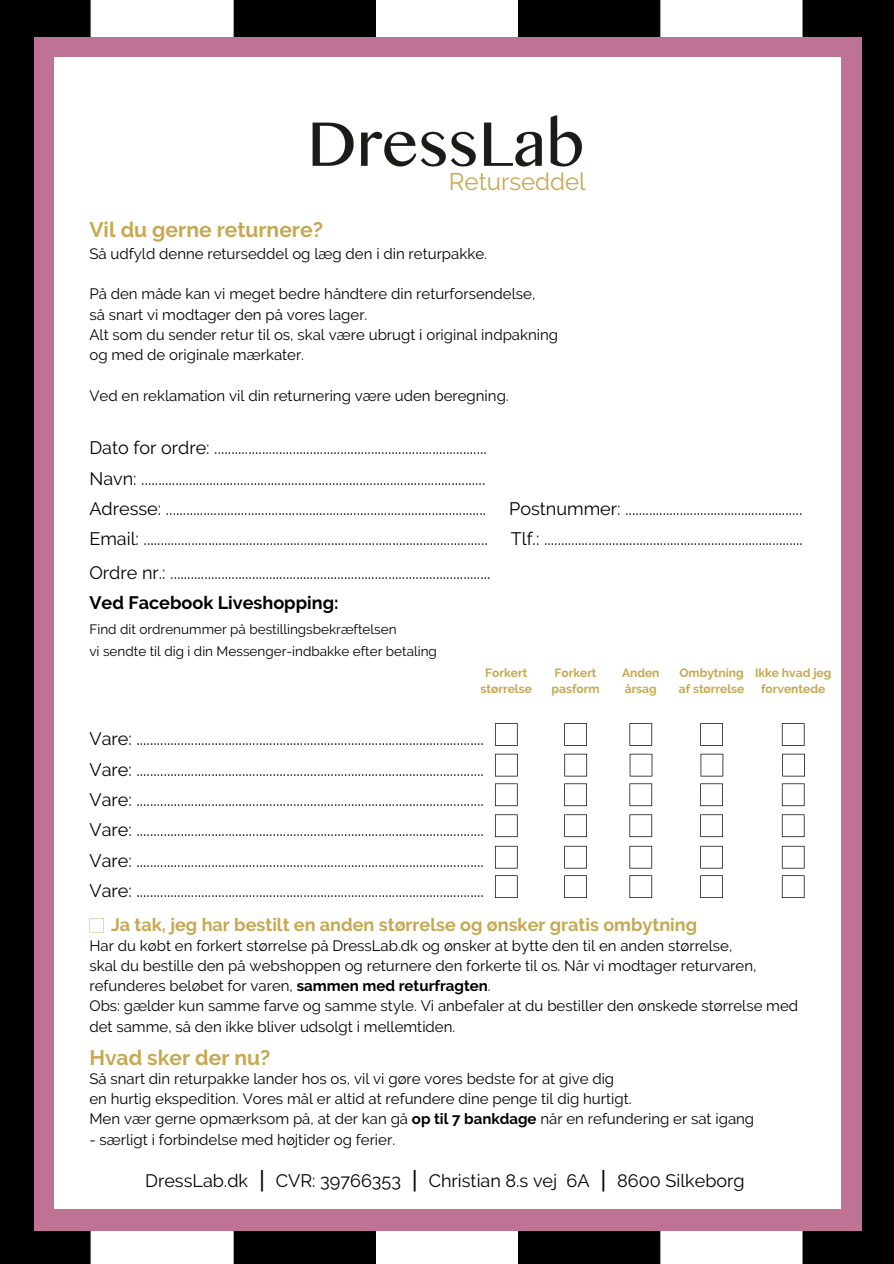
<style>
.page{position:relative;width:894px;height:1264px;background:#fff}
.page>*{position:absolute;margin:0;border:0;box-sizing:border-box;transform-origin:0 0}
.t1{font:24px "Raleway";color:#c5a851}
.t2{font:700 21px "Raleway";color:#c5a851}
.t3{font:18px "Raleway";color:#000}
.t4{font:700 18px "Raleway";color:#c5a851}
.t5{font:700 18px "Raleway";color:#000}
.t6{font:15px/20.2px "Raleway";color:#000}
.t7{font:13.5px "Raleway";color:#000}
.t8{font:700 12px "Raleway";color:#c5a851}
.s1{font-weight:700}
.s2{font-family:"DejaVu Sans"}
</style>
<div class="page">
<img style="left:0;top:0;width:375px;height:1263px">
<img style="left:518px;top:0;width:375px;height:1263px">
<div style="left:34px;top:37px;width:827px;height:1193px;background:#be7394"></div>
<div style="left:55px;top:58px;width:786px;height:1150px;background:#fff"></div>
<img style="left:312px;top:115px;width:270px;height:52px">
<svg style="left:495px;top:723px;width:22px;height:23px"></svg>
<svg style="left:564px;top:723px;width:22px;height:23px"></svg>
<svg style="left:629px;top:723px;width:23px;height:23px"></svg>
<svg style="left:700px;top:723px;width:22px;height:23px"></svg>
<svg style="left:781px;top:723px;width:23px;height:23px"></svg>
<svg style="left:495px;top:753px;width:22px;height:23px"></svg>
<svg style="left:564px;top:753px;width:23px;height:23px"></svg>
<svg style="left:629px;top:753px;width:23px;height:23px"></svg>
<svg style="left:700px;top:753px;width:23px;height:23px"></svg>
<svg style="left:782px;top:753px;width:22px;height:23px"></svg>
<svg style="left:495px;top:783px;width:22px;height:23px"></svg>
<svg style="left:564px;top:783px;width:22px;height:23px"></svg>
<svg style="left:629px;top:783px;width:23px;height:23px"></svg>
<svg style="left:700px;top:783px;width:22px;height:23px"></svg>
<svg style="left:781px;top:783px;width:23px;height:23px"></svg>
<svg style="left:495px;top:814px;width:22px;height:23px"></svg>
<svg style="left:564px;top:814px;width:22px;height:23px"></svg>
<svg style="left:629px;top:814px;width:23px;height:23px"></svg>
<svg style="left:700px;top:814px;width:22px;height:23px"></svg>
<svg style="left:781px;top:814px;width:23px;height:23px"></svg>
<svg style="left:495px;top:845px;width:22px;height:23px"></svg>
<svg style="left:564px;top:845px;width:22px;height:23px"></svg>
<svg style="left:629px;top:845px;width:23px;height:23px"></svg>
<svg style="left:700px;top:845px;width:22px;height:23px"></svg>
<svg style="left:781px;top:845px;width:23px;height:23px"></svg>
<svg style="left:495px;top:875px;width:22px;height:23px"></svg>
<svg style="left:564px;top:875px;width:22px;height:23px"></svg>
<svg style="left:629px;top:875px;width:23px;height:23px"></svg>
<svg style="left:700px;top:875px;width:22px;height:23px"></svg>
<svg style="left:781px;top:875px;width:23px;height:23px"></svg>
<svg style="left:89px;top:918px;width:15px;height:14px"></svg>
<p class="t1" style="left:449px;top:167px;width:138px">Returseddel</p>
<p class="t2" style="left:89px;top:217px;width:235px">Vil du gerne returnere?</p>
<p class="t6" style="left:89px;top:243px;width:399px">Så udfyld denne returseddel og læg den i din returpakke.</p>
<p class="t6" style="left:89px;top:284px;width:447px">På den måde kan vi meget bedre håndtere din returforsendelse,</p>
<p class="t6" style="left:89px;top:304px;width:279px">så snart vi modtager den på vores lager.</p>
<p class="t6" style="left:89px;top:324px;width:470px">Alt som du sender retur til os, skal være ubrugt i original indpakning</p>
<p class="t6" style="left:89px;top:345px;width:216px">og med de originale mærkater.</p>
<p class="t6" style="left:89px;top:385px;width:421px">Ved en reklamation vil din returnering være uden beregning.</p>
<p class="t3" style="left:89px;top:437px;width:399px">Dato for ordre: ................................................................................</p>
<p class="t3" style="left:89px;top:467px;width:397px">Navn: .....................................................................................................</p>
<p class="t3" style="left:89px;top:498px;width:398px">Adresse: ..............................................................................................</p>
<p class="t3" style="left:509px;top:498px;width:294px">Postnummer: ....................................................</p>
<p class="t3" style="left:89px;top:528px;width:400px">Email: .....................................................................................................</p>
<p class="t3" style="left:510px;top:528px;width:293px">Tlf.: ............................................................................</p>
<p class="t3" style="left:89px;top:561px;width:402px">Ordre nr.: ..............................................................................................</p>
<p class="t5" style="left:89px;top:592px;width:250px">Ved Facebook Liveshopping:</p>
<p class="t7" style="left:89px;top:621px;width:308px">Find dit ordrenummer på bestillingsbekræftelsen</p>
<p class="t7" style="left:89px;top:643px;width:349px">vi sendte til dig i din Messenger-indbakke efter betaling</p>
<p class="t8" style="left:485px;top:665px;width:43px">Forkert</p>
<p class="t8" style="left:480px;top:681px;width:53px">størrelse</p>
<p class="t3" style="left:89px;top:728px;width:396px">Vare: ......................................................................................................</p>
<p class="t3" style="left:89px;top:758px;width:396px">Vare: ......................................................................................................</p>
<p class="t3" style="left:89px;top:789px;width:396px">Vare: ......................................................................................................</p>
<p class="t3" style="left:89px;top:819px;width:396px">Vare: ......................................................................................................</p>
<p class="t3" style="left:89px;top:850px;width:396px">Vare: ......................................................................................................</p>
<p class="t3" style="left:89px;top:880px;width:396px">Vare: ......................................................................................................</p>
<p class="t8" style="left:554px;top:665px;width:43px">Forkert</p>
<p class="t8" style="left:551px;top:681px;width:50px">pasform</p>
<p class="t8" style="left:622px;top:665px;width:39px">Anden</p>
<p class="t8" style="left:624px;top:681px;width:34px">årsag</p>
<p class="t8" style="left:679px;top:665px;width:66px">Ombytning</p>
<p class="t8" style="left:678px;top:681px;width:67px">af størrelse</p>
<p class="t8" style="left:754px;top:665px;width:78px">Ikke hvad jeg</p>
<p class="t8" style="left:760px;top:681px;width:66px">forventede</p>
<p class="t4" style="left:111px;top:914px;width:587px">Ja tak, jeg har bestilt en anden størrelse og ønsker gratis ombytning</p>
<p class="t6" style="left:89px;top:935px;width:644px">Har du købt en forkert størrelse på DressLab.dk og ønsker at bytte den til en anden størrelse,</p>
<p class="t6" style="left:89px;top:955px;width:668px">skal du bestille den på webshoppen og returnere den forkerte til os. Når vi modtager returvaren, refunderes beløbet for varen, <span class="s1">sammen med returfragten</span>.</p>
<p class="t6" style="left:89px;top:996px;width:710px">Obs: gælder kun samme farve og samme style. Vi anbefaler at du bestiller den ønskede størrelse med det samme, så den ikke bliver udsolgt i mellemtiden.</p>
<p class="t2" style="left:89px;top:1044px;width:182px">Hvad sker der nu?</p>
<p class="t6" style="left:89px;top:1068px;width:526px">Så snart din returpakke lander hos os, vil vi gøre vores bedste for at give dig</p>
<p class="t6" style="left:89px;top:1088px;width:543px">en hurtig ekspedition. Vores mål er altid at refundere dine penge til dig hurtigt.</p>
<p class="t6" style="left:89px;top:1108px;width:666px">Men vær gerne opmærksom på, at der kan gå <span class="s1">op til 7 bankdage</span> når en refundering er sat igang</p>
<p class="t6" style="left:89px;top:1129px;width:307px">- særligt i forbindelse med højtider og ferier.</p>
<p class="t3" style="left:145px;top:1170px;width:601px">DressLab.dk <span class="s2">⎮</span> CVR: 39766353 <span class="s2">⎮</span> Christian 8.s vej 6A <span class="s2">⎮</span> 8600 Silkeborg</p>
</div>
